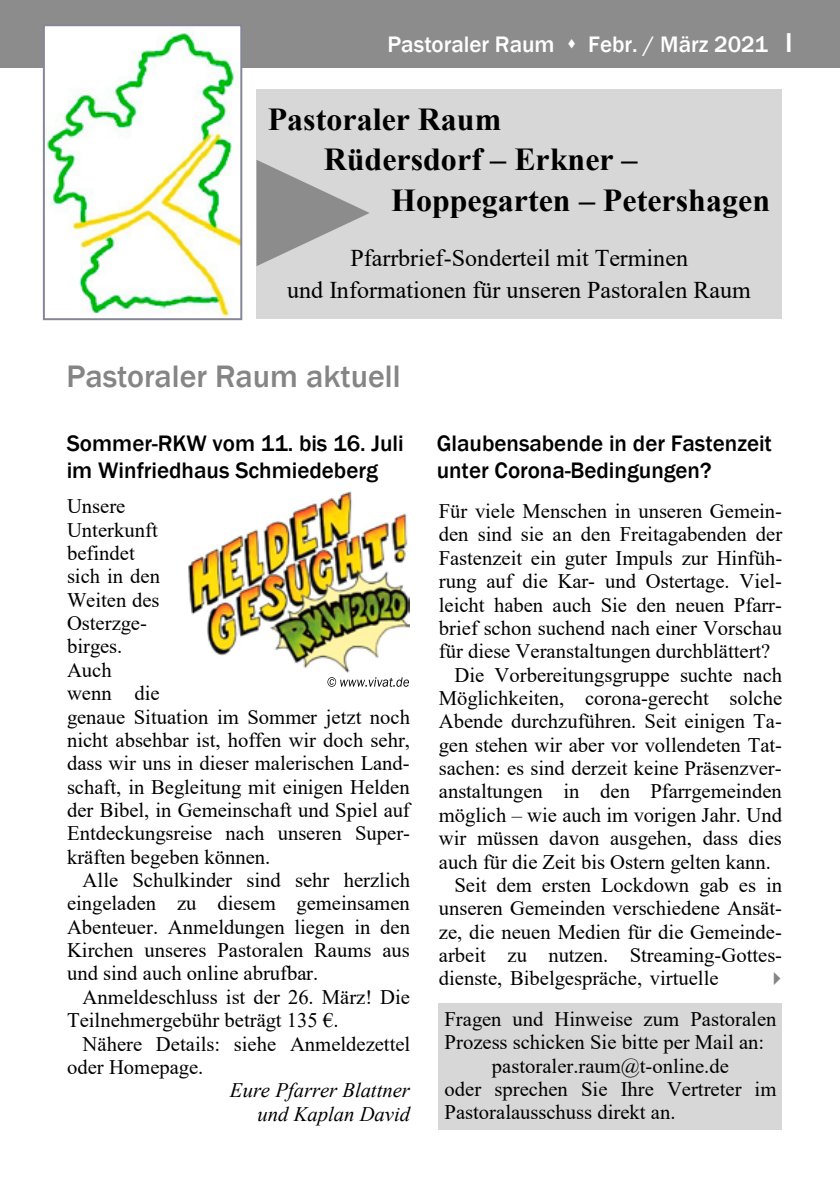
<style>
.page{position:relative;width:840px;height:1191px;background:#fff}
.page>*{position:absolute;margin:0;border:0;box-sizing:border-box;transform-origin:0 0}
.t1{font:700 32px "Times New Roman";color:#000}
.t2{font:500 32px "Franklin Gothic";color:#858585}
.t3{font:24px/32px "Times New Roman";color:#000;text-align:center}
.t4{font:500 23px/26.2px "Franklin Gothic";color:#000}
.t5{font:500 23px "Franklin Gothic";color:#fff}
.t6{font:20.6px/23.4px "Times New Roman";color:#000}
.t7{font:italic 20.6px/23.6px "Times New Roman";color:#000;text-align:right}
.s1{font-size:28px}
</style>
<div class="page">
<div style="left:0;top:0;width:839px;height:68px;background:#8c8c8c"></div>
<img style="left:46px;top:27px;width:193px;height:290px">
<div style="left:43px;top:24px;width:199px;height:296px;border:2px solid #868699"></div>
<div style="left:256px;top:89px;width:525px;height:230px;background:#d7d7d7"></div>
<svg style="left:256px;top:160px;width:113px;height:106px"></svg>
<div style="left:438px;top:1002px;width:343px;height:127px;background:#d7d7d7"></div>
<img style="left:188px;top:491px;width:221px;height:182px">
<svg style="left:327px;top:677px;width:82px;height:10px"></svg>
<p class="t5" style="left:387px;top:30px;width:406px">Pastoraler Raum ⬧ Febr. / März 2021 <span class="s1">I</span></p>
<h1 class="t1" style="left:267px;top:96px;width:235px">Pastoraler Raum</h1>
<h1 class="t1" style="left:323px;top:136px;width:315px">Rüdersdorf – Erkner –</h1>
<h1 class="t1" style="left:391px;top:177px;width:380px">Hoppegarten – Petershagen</h1>
<p class="t3" style="left:287px;top:242px;width:464px">Pfarrbrief-Sonderteil mit Terminen<br>und Informationen für unseren Pastoralen Raum</p>
<h1 class="t2" style="left:66px;top:356px;width:335px">Pastoraler Raum aktuell</h1>
<p class="t4" style="left:67px;top:431px;width:338px">Sommer-RKW vom 11. bis 16. Juli im Winfriedhaus Schmiedeberg</p>
<p class="t4" style="left:436px;top:431px;width:336px">Glaubensabende in der Fastenzeit unter Corona-Bedingungen?</p>
<p class="t6" style="left:67px;top:494px;width:344px">Unsere<br>Unterkunft<br>befindet<br>sich in den<br>Weiten des<br>Osterzge-<br>birges.<br>Auch<br>wenn die<br>genaue Situation im Sommer jetzt noch nicht absehbar ist, hoffen wir doch sehr, dass wir uns in dieser malerischen Land&shy;schaft, in Begleitung mit einigen Helden der Bibel, in Gemeinschaft und Spiel auf<br>Entdeckungsreise nach unseren Super&shy;kräften begeben können.</p>
<p class="t6" style="left:67px;top:867px;width:344px;text-align:justify;text-indent:16px">Alle Schulkinder sind sehr herzlich eingeladen zu diesem gemeinsamen Abenteuer. Anmeldungen liegen in den Kirchen unseres Pastoralen Raums aus und sind auch online abrufbar.</p>
<p class="t6" style="left:67px;top:984px;width:344px;text-indent:16px">Anmeldeschluss ist der 26. März! Die<br>Teilnehmergebühr beträgt 135 €.</p>
<p class="t6" style="left:67px;top:1031px;width:344px;text-indent:16px">Nähere Details: siehe Anmeldezettel oder Homepage.</p>
<p class="t7" style="left:230px;top:1078px;width:181px">Eure Pfarrer Blattner und Kaplan David</p>
<p class="t6" style="left:438px;top:499px;width:344px">Für viele Menschen in unseren Gemein-</p>
<p class="t6" style="left:438px;top:522px;width:345px">den sind sie an den Freitagabenden der</p>
<p class="t6" style="left:438px;top:545px;width:345px">Fastenzeit ein guter Impuls zur Hinfüh-</p>
<p class="t6" style="left:438px;top:569px;width:344px">rung auf die Kar- und Ostertage. Viel-</p>
<p class="t6" style="left:438px;top:592px;width:344px">leicht haben auch Sie den neuen Pfarr-</p>
<p class="t6" style="left:438px;top:615px;width:344px">brief schon suchend nach einer Vorschau</p>
<p class="t6" style="left:438px;top:639px;width:333px">für diese Veranstaltungen durchblättert?</p>
<p class="t6" style="left:454px;top:662px;width:329px">Die Vorbereitungsgruppe suchte nach</p>
<p class="t6" style="left:438px;top:686px;width:345px">Möglichkeiten, corona-gerecht solche</p>
<p class="t6" style="left:438px;top:709px;width:344px">Abende durchzuführen. Seit einigen Ta-</p>
<p class="t6" style="left:438px;top:732px;width:344px">gen stehen wir aber vor vollendeten Tat-</p>
<p class="t6" style="left:438px;top:756px;width:344px">sachen: es sind derzeit keine Präsenzver-</p>
<p class="t6" style="left:438px;top:779px;width:344px">anstaltungen in den Pfarrgemeinden</p>
<p class="t6" style="left:438px;top:802px;width:344px">möglich – wie auch im vorigen Jahr. Und</p>
<p class="t6" style="left:438px;top:826px;width:344px">wir müssen davon ausgehen, dass dies</p>
<p class="t6" style="left:438px;top:849px;width:333px">auch für die Zeit bis Ostern gelten kann.</p>
<p class="t6" style="left:454px;top:872px;width:329px">Seit dem ersten Lockdown gab es in</p>
<p class="t6" style="left:438px;top:896px;width:344px">unseren Gemeinden verschiedene Ansät-</p>
<p class="t6" style="left:438px;top:919px;width:344px">ze, die neuen Medien für die Gemeinde-</p>
<p class="t6" style="left:438px;top:942px;width:344px">arbeit zu nutzen. Streaming-Gottes-</p>
<p class="t6" style="left:438px;top:966px;width:281px">dienste, Bibelgespräche, virtuelle</p>
<p class="t6" style="left:444px;top:1006px;width:333px">Fragen und Hinweise zum Pastoralen</p>
<p class="t6" style="left:444px;top:1030px;width:321px">Prozess schicken Sie bitte per Mail an:</p>
<p class="t6" style="left:491px;top:1053px;width:238px">pastoraler.raum@t-online.de</p>
<p class="t6" style="left:444px;top:1076px;width:333px">oder sprechen Sie Ihre Vertreter im</p>
<p class="t6" style="left:444px;top:1100px;width:232px">Pastoralausschuss direkt an.</p>
</div>
